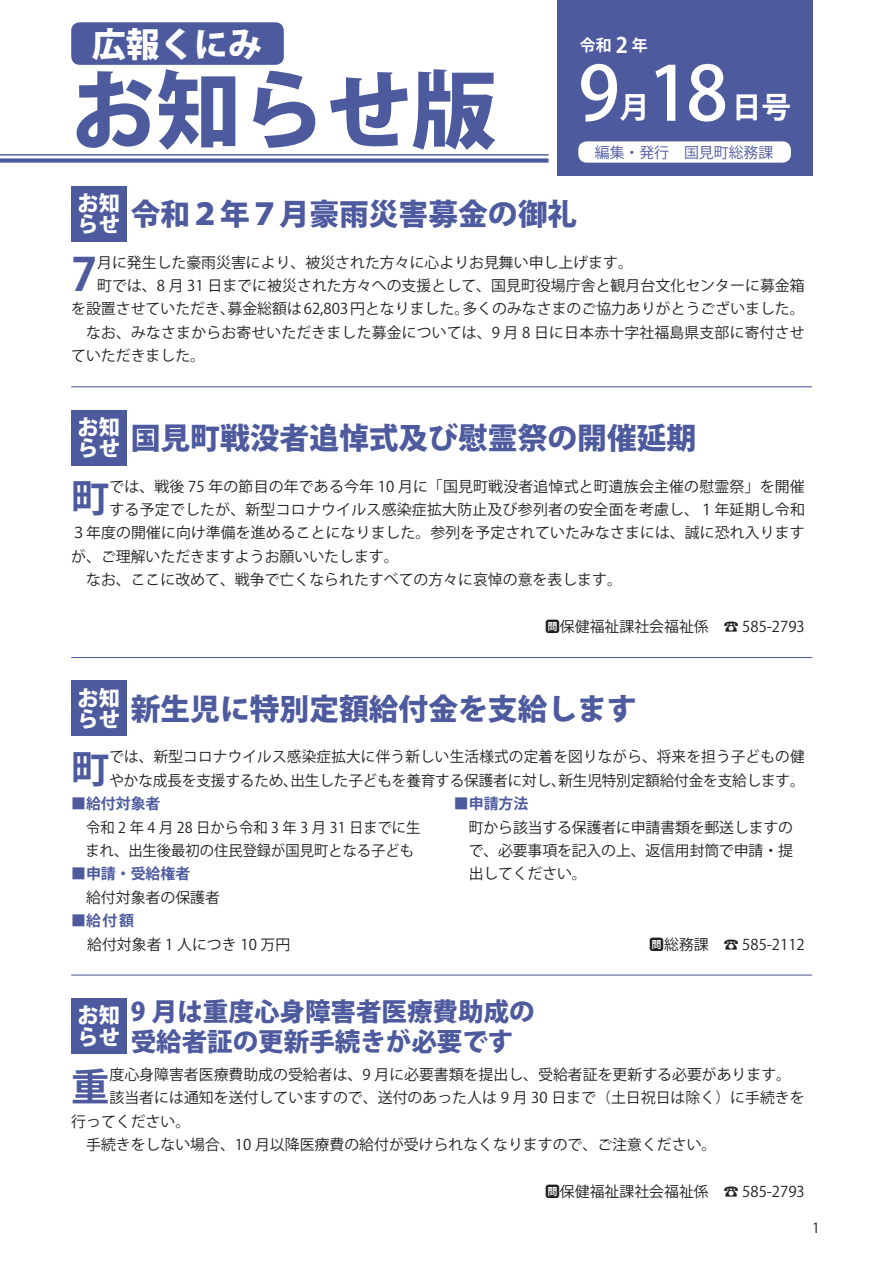
<style>
.page{position:relative;width:893px;height:1263px;background:#fff}
.page>*{position:absolute;margin:0;border:0;box-sizing:border-box;transform-origin:0 0}
.t1{font:800 85.05px "Koz Go Pro";color:#4d5a9e}
.t2{font:500 74.4px "Koz Go Pro";color:#fff}
.t3{font:700 45.3px "Koz Go Pro";color:#4d5a9e}
.t4{font:700 38.25px "Koz Go Pro";color:#4d5a9e}
.t5{font:800 34.05px "Koz Go Pro";color:#fff}
.t6{font:800 29.7px "Koz Go Pro";color:#4d5a9e}
.t7{font:700 29.7px "Koz Go Pro";color:#fff}
.t8{font:800 25.5px/29.7px "Koz Go Pro";color:#4d5a9e}
.t9{font:800 21.3px/21.3px "Koz Go Pro";color:#fff}
.t10{font:700 21.3px "Koz Go Pro";color:#fff}
.t11{font:700 15.9px "Koz Go Pro";color:#fff}
.t12{font:14.85px/23.4px "Koz Go Pro";color:#231f20}
.t13{font:14.85px/23.4px "Koz Go Pro";color:#231f20;scale:.96 1}
.t14{font:700 14.85px "Koz Go Pro";color:#4d5a9e}
.t15{font:14.85px "Koz Go Pro";color:#4d5a9e}
.t16{font:13.8px "Koz Go Pro";color:#231f20}
</style>
<div class="page">
<hr style="left:71px;top:974px;width:741px;height:1px;background:#4d5a9e">
<div style="left:557px;top:0;width:255px;height:175px;background:#4d5a9e"></div>
<div style="left:578px;top:141px;width:213px;height:22px;background:#fff;border-radius:9px"></div>
<div style="left:71px;top:22px;width:213px;height:43px;background:#4d5a9e;border-radius:9px"></div>
<hr style="left:0;top:154px;width:549px;height:2px;background:#4d5a9e">
<div style="left:0;top:158px;width:549px;height:5px;background:#4d5a9e"></div>
<hr style="left:71px;top:657px;width:741px;height:1px;background:#4d5a9e">
<div style="left:71px;top:998px;width:55px;height:55px;background:#4d5a9e"></div>
<div style="left:71px;top:186px;width:55px;height:55px;background:#4d5a9e"></div>
<div style="left:71px;top:410px;width:55px;height:55px;background:#4d5a9e"></div>
<hr style="left:71px;top:386px;width:741px;height:1px;background:#4d5a9e">
<div style="left:71px;top:681px;width:55px;height:55px;background:#4d5a9e"></div>
<h3 class="t5" style="left:92px;top:22px;width:172px">広報くにみ</h3>
<h1 class="t1" style="left:71px;top:55px;width:427px">お知らせ版</h1>
<h3 class="t10" style="left:616px;top:31px;width:14px">2</h3>
<p class="t11" style="left:557px;top:35px;width:56px">　令和</p>
<p class="t11" style="left:632px;top:35px;width:17px">年</p>
<h2 class="t2" style="left:578px;top:46px;width:152px">9 18</h2>
<h3 class="t7" style="left:620px;top:88px;width:31px">月</h3>
<h3 class="t7" style="left:732px;top:88px;width:61px">日号</h3>
<p class="t15" style="left:595px;top:143px;width:180px">編集・発行　国見町総務課</p>
<h3 class="t9" style="left:78px;top:194px;width:44px">お知</h3>
<h3 class="t6" style="left:131px;top:195px;width:448px">令和２年７月豪雨災害募金の御礼</h3>
<h3 class="t9" style="left:78px;top:215px;width:44px">らせ</h3>
<p class="t12" style="left:97px;top:251px;width:537px">月に発生した豪雨災害により、被災された方々に心よりお見舞い申し上げます。</p>
<h3 class="t3" style="left:71px;top:245px;width:27px">7</h3>
<p class="t12" style="left:97px;top:274px;width:709px;text-align:right">町では、8 月 31 日までに被災された方々への支援として、国見町役場庁舎と観月台文化センターに募金箱多くのみなさまのご協力ありがとうございました。</p>
<p class="t12" style="left:71px;top:298px;width:735px">を設置させていただき、<br>　なお、みなさまからお寄せいただきました募金については、9 月 8 日に日本赤十字社福島県支部に寄付させていただきました。</p>
<p class="t12" style="left:227px;top:298px;width:243px">募金総額は62,803 円となりました。</p>
<h3 class="t9" style="left:78px;top:418px;width:44px">お知</h3>
<h3 class="t6" style="left:131px;top:419px;width:567px">国見町戦没者追悼式及び慰霊祭の開催延期</h3>
<h3 class="t9" style="left:78px;top:439px;width:44px">らせ</h3>
<p class="t12" style="left:109px;top:475px;width:697px">では、戦後 75 年の節目の年である今年 10 月に「国見町戦没者追悼式と町遺族会主催の慰霊祭」を開催</p>
<h3 class="t4" style="left:71px;top:474px;width:40px">町</h3>
<p class="t12" style="left:71px;top:498px;width:735px;text-indent:38px">する予定でしたが、新型コロナウイルス感染症拡大防止及び参列者の安全面を考慮し、１年延期し令和３年度の開催に向け準備を進めることになりました。参列を予定されていたみなさまには、誠に恐れ入りますが、ご理解いただきますようお願いいたします。<br>　なお、ここに改めて、戦争で亡くなられたすべての方々に哀悼の意を表します。</p>
<p class="t12" style="left:724px;top:615px;width:83px">☎ 585-2793</p>
<p class="t12" style="left:545px;top:615px;width:165px">問保健福祉課社会福祉係</p>
<h3 class="t9" style="left:78px;top:689px;width:44px">お知</h3>
<h3 class="t6" style="left:131px;top:689px;width:507px">新生児に特別定額給付金を支給します</h3>
<h3 class="t9" style="left:78px;top:710px;width:44px">らせ</h3>
<p class="t12" style="left:109px;top:746px;width:697px">では、新型コロナウイルス感染症拡大に伴う新しい生活様式の定着を図りながら、将来を担う子どもの健</p>
<h3 class="t4" style="left:71px;top:744px;width:40px">町</h3>
<p class="t12" style="left:290px;top:769px;width:277px">出生した子どもを養育する保護者に対し、</p>
<p class="t12" style="left:558px;top:769px;width:248px">新生児特別定額給付金を支給します。</p>
<p class="t12" style="left:109px;top:769px;width:190px">やかな成長を支援するため、</p>
<p class="t14" style="left:71px;top:794px;width:91px">■給付対象者</p>
<p class="t13" style="left:71px;top:816px;width:365px;text-indent:15px">令和 2 年 4 月 28 日から令和 3 年 3 月 31 日までに生　まれ、出生後最初の住民登録が国見町となる子ども</p>
<p class="t14" style="left:71px;top:864px;width:121px">■申請・受給権者</p>
<p class="t12" style="left:86px;top:886px;width:135px">給付対象者の保護者</p>
<p class="t14" style="left:71px;top:911px;width:64px">■給付額</p>
<p class="t12" style="left:87px;top:933px;width:205px">給付対象者 1 人につき 10 万円</p>
<p class="t14" style="left:454px;top:794px;width:76px">■申請方法</p>
<p class="t12" style="left:454px;top:816px;width:341px;text-align:justify">　町から該当する保護者に申請書類を郵送しますの　で、必要事項を記入の上、返信用封筒で申請・提　出してください。</p>
<p class="t12" style="left:649px;top:933px;width:61px">問総務課</p>
<p class="t12" style="left:724px;top:933px;width:83px">☎ 585-2112</p>
<h3 class="t8" style="left:131px;top:998px;width:405px">9 月は重度心身障害者医療費助成の受給者証の更新手続きが必要です</h3>
<h3 class="t9" style="left:78px;top:1006px;width:44px">お知らせ</h3>
<p class="t12" style="left:109px;top:1063px;width:683px">度心身障害者医療費助成の受給者は、9 月に必要書類を提出し、受給者証を更新する必要があります。</p>
<h3 class="t4" style="left:71px;top:1062px;width:40px">重</h3>
<p class="t12" style="left:71px;top:1086px;width:735px;text-indent:38px">該当者には通知を送付していますので、送付のあった人は 9 月 30 日まで（土日祝日は除く）に手続きを行ってください。<br>　手続きをしない場合、10 月以降医療費の給付が受けられなくなりますので、ご注意ください。</p>
<p class="t12" style="left:724px;top:1180px;width:83px">☎ 585-2793</p>
<p class="t12" style="left:545px;top:1180px;width:165px">問保健福祉課社会福祉係</p>
<p class="t16" style="left:812px;top:1218px;width:9px">1</p>
</div>
